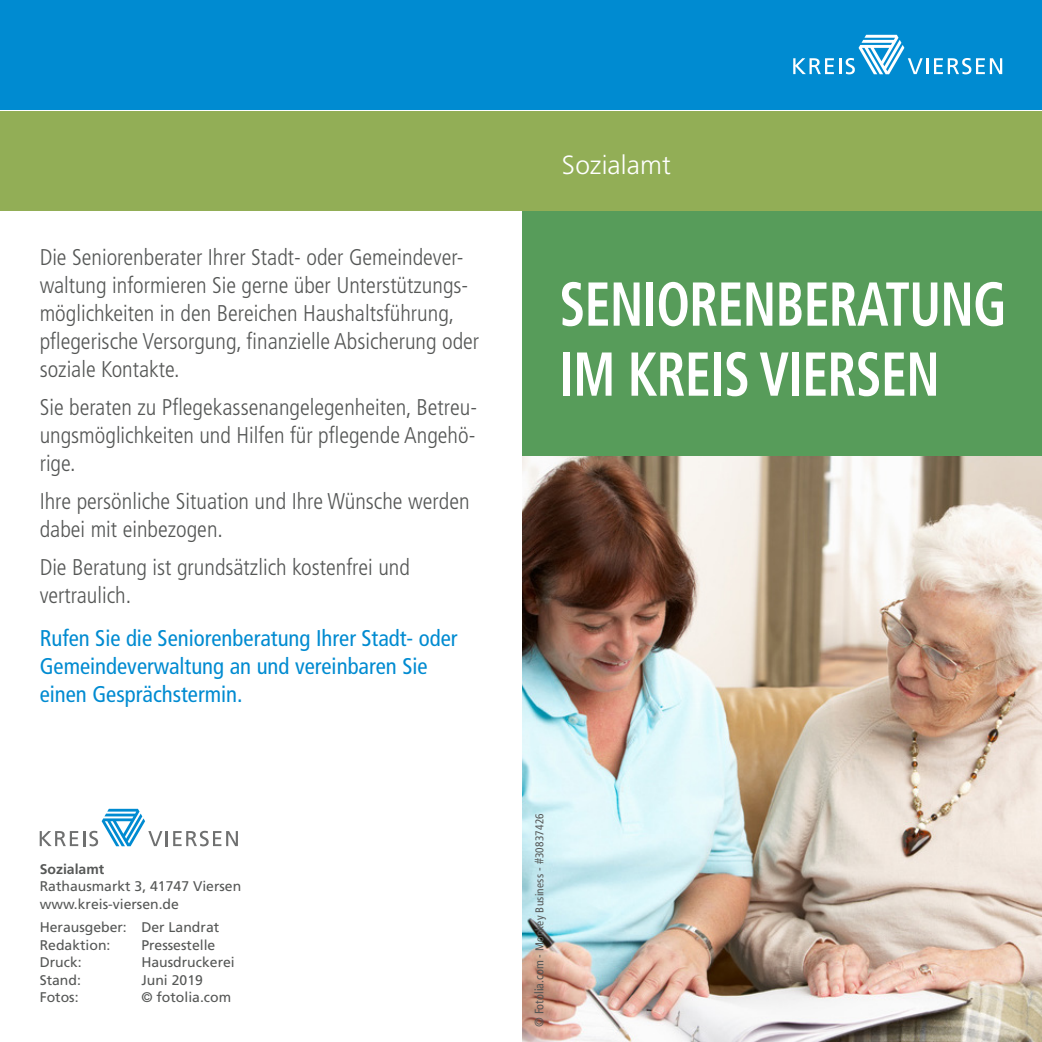
<style>
.page{position:relative;width:1042px;height:1042px;background:#fff}
.page>*{position:absolute;margin:0;border:0;box-sizing:border-box;transform-origin:0 0}
.t1{font:700 condensed 61.95px/70px "Frutiger LT Std";letter-spacing:-.01em;color:#fff;scale:.83 1}
.t2{font:300 26.25px "Frutiger LT Std";letter-spacing:.005em;color:#fff}
.t3{font:300 condensed 22.75px/28px "Frutiger LT Std";color:#555756}
.t4{font:condensed 22.75px/28px "Frutiger LT Std";color:#008bd1}
.t5{font:14px/17.5px "Frutiger LT Std";color:#555756}
.t6{font:700 14px "Frutiger LT Std";color:#555756}
.t7{font:condensed 11.38px "Frutiger LT Std";letter-spacing:.02em;color:#555756}
.s1{font-size:12.25px}
</style>
<div class="page">
<div style="left:0;top:0;width:1042px;height:109px;background:#008bd1"></div>
<svg style="left:934px;top:58px;width:68px;height:16px"></svg>
<svg style="left:793px;top:35px;width:135px;height:39px"></svg>
<div style="left:522px;top:211px;width:520px;height:245px;background:#579c5a"></div>
<div style="left:0;top:112px;width:1042px;height:99px;background:#92ae56"></div>
<svg style="left:40px;top:809px;width:198px;height:37px"></svg>
<img style="left:522px;top:456px;width:520px;height:586px">
<p class="t3" style="left:40px;top:244px;width:441px">Die Seniorenberater Ihrer Stadt- oder Gemeindever&shy;waltung informieren Sie gerne über Unterstützungs&shy;möglichkeiten in den Bereichen Haushaltsführung, pflegerische Versorgung, finanzielle Absicherung oder soziale Kontakte.</p>
<p class="t3" style="left:40px;top:393px;width:439px;text-align:justify">Sie beraten zu Pflegekassenangelegenheiten, Betreu&shy;ungsmöglichkeiten und Hilfen für pflegende Angehö&shy;rige.</p>
<p class="t3" style="left:40px;top:487px;width:431px">Ihre persönliche Situation und Ihre Wünsche werden dabei mit einbezogen.</p>
<p class="t3" style="left:40px;top:553px;width:372px">Die Beratung ist grundsätzlich kostenfrei und vertraulich.</p>
<p class="t4" style="left:40px;top:624px;width:419px">Rufen Sie die Seniorenberatung Ihrer Stadt- oder<br>Gemeindeverwaltung an und vereinbaren Sie einen Gesprächstermin.</p>
<p class="t6" style="left:40px;top:861px;width:66px">Sozialamt</p>
<p class="t5" style="left:40px;top:878px;width:203px">Rathausmarkt 3, 41747 Viersen www.kreis-viersen.de</p>
<p class="t5" style="left:40px;top:919px;width:181px">Herausgeber: Der Landrat<br>Redaktion:</p>
<p class="t5" style="left:141px;top:936px;width:75px">Pressestelle</p>
<p class="t5" style="left:40px;top:954px;width:43px">Druck:</p>
<p class="t5" style="left:141px;top:954px;width:95px">Hausdruckerei</p>
<p class="t5" style="left:40px;top:971px;width:43px">Stand:</p>
<p class="t5" style="left:141px;top:971px;width:63px">Juni 2019</p>
<p class="t5" style="left:40px;top:989px;width:40px">Fotos:</p>
<p class="t5" style="left:141px;top:989px;width:91px">© fotolia.com</p>
<p class="t2" style="left:562px;top:150px;width:110px">Sozialamt</p>
<h1 class="t1" style="left:559px;top:269px;width:540px">SENIORENBERATUNG<br>IM KREIS VIERSEN</h1>
<p class="t7" style="left:533px;top:1027px;width:216px;rotate:-90deg"><span class="s1">© Fotolia.com -</span> Monkey Business <span class="s1">- #</span>30837426</p>
</div>
